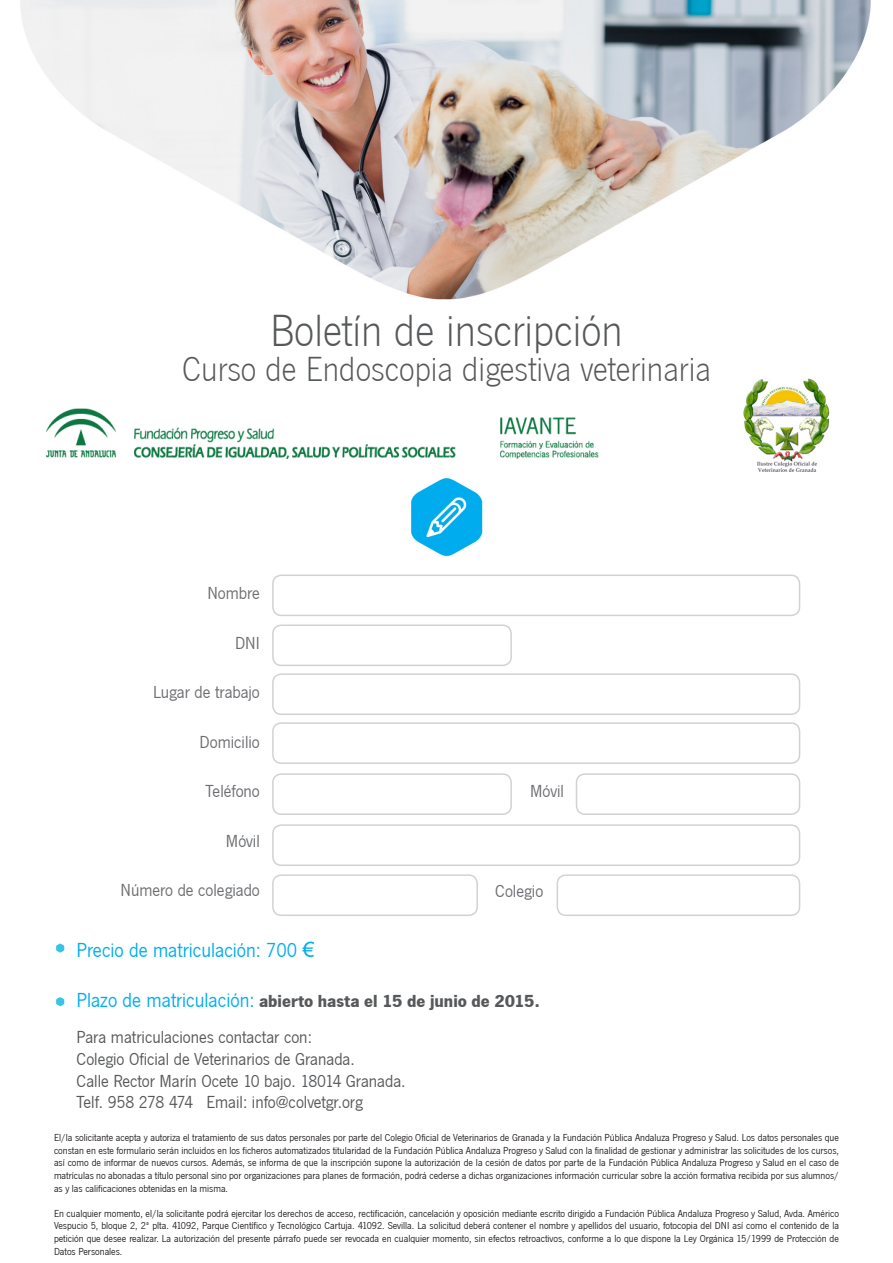
<style>
.page{position:relative;width:893px;height:1263px;background:#fff}
.page>*{position:absolute;margin:0;border:0;box-sizing:border-box;transform-origin:0 0}
.t1{font:46.5px "News Got T Lig";color:#57585a}
.t2{font:36px "News Got T Lig";color:#57585a}
.t3{font:21px "News Got T";color:#00aeef}
.t4{font:18px/21.6px "News Got T";color:#57585a}
.t5{font:18px "News Got T";color:#6c6d70}
.t6{font:18px "News Got T Bold";color:#57585a}
.t7{font:10.5px/12.6px "News Got T";color:#231f20;text-align:justify}
.s1{font-family:"News Got T";font-size:21px;color:#00aeef}
</style>
<div class="page">
<div style="left:272px;top:574px;width:528px;height:42px;border:2px solid #d1d2d4;border-radius:9px"></div>
<div style="left:272px;top:624px;width:240px;height:42px;border:2px solid #d1d2d4;border-radius:9px"></div>
<div style="left:272px;top:673px;width:528px;height:42px;border:2px solid #d1d2d4;border-radius:9px"></div>
<div style="left:272px;top:722px;width:528px;height:42px;border:2px solid #d1d2d4;border-radius:9px"></div>
<div style="left:272px;top:773px;width:240px;height:42px;border:2px solid #d1d2d4;border-radius:9px"></div>
<div style="left:576px;top:773px;width:224px;height:42px;border:2px solid #d1d2d4;border-radius:9px"></div>
<div style="left:272px;top:824px;width:528px;height:42px;border:2px solid #d1d2d4;border-radius:9px"></div>
<img style="left:20px;top:0;width:851px;height:300px">
<img style="left:411px;top:478px;width:72px;height:79px">
<img style="left:47px;top:408px;width:551px;height:51px">
<img style="left:743px;top:379px;width:87px;height:93px">
<svg style="left:56px;top:943px;width:8px;height:9px"></svg>
<svg style="left:56px;top:997px;width:8px;height:9px"></svg>
<div style="left:272px;top:874px;width:206px;height:42px;border:2px solid #d1d2d4;border-radius:9px"></div>
<div style="left:557px;top:874px;width:243px;height:42px;border:2px solid #d1d2d4;border-radius:9px"></div>
<p class="t1" style="left:270px;top:305px;width:354px">Boletín de inscripción</p>
<p class="t2" style="left:182px;top:349px;width:530px">Curso de Endoscopia digestiva veterinaria</p>
<p class="t5" style="left:207px;top:581px;width:54px">Nombre</p>
<p class="t5" style="left:235px;top:631px;width:26px">DNI</p>
<p class="t5" style="left:153px;top:680px;width:108px">Lugar de trabajo</p>
<p class="t5" style="left:200px;top:730px;width:62px">Domicilio</p>
<p class="t5" style="left:206px;top:779px;width:56px">Teléfono</p>
<p class="t5" style="left:226px;top:829px;width:35px">Móvil</p>
<p class="t5" style="left:121px;top:878px;width:141px">Número de colegiado</p>
<p class="t5" style="left:530px;top:779px;width:35px">Móvil</p>
<p class="t5" style="left:495px;top:879px;width:49px">Colegio</p>
<p class="t3" style="left:77px;top:936px;width:239px">Precio de matriculación: 700 €</p>
<p class="t6" style="left:77px;top:989px;width:465px"><span class="s1">Plazo de matriculación:</span> abierto hasta el 15 de junio de 2015.</p>
<p class="t4" style="left:77px;top:1026px;width:280px">Para matriculaciones contactar con:<br>Colegio Oficial de Veterinarios de Granada.</p>
<p class="t4" style="left:77px;top:1069px;width:331px">Calle Rector Marín Ocete 10 bajo. 18014 Granada.</p>
<p class="t4" style="left:77px;top:1090px;width:288px">Telf. 958 278 474 Email: info@colvetgr.org</p>
<p class="t7" style="left:54px;top:1131px;width:786px">El/la solicitante acepta y autoriza el tratamiento de sus datos personales por parte del Colegio Oficial de Veterinarios de Granada y la Fundación Pública Andaluza Progreso y Salud. Los datos personales que constan en este formulario serán incluidos en los ficheros automatizados titularidad de la Fundación Pública Andaluza Progreso y Salud con la finalidad de gestionar y administrar las solicitudes de los cursos, así como de informar de nuevos cursos. Además, se informa de que la inscripción supone la autorización de la cesión de datos por parte de la Fundación Pública Andaluza Progreso y Salud en el caso de matrículas no abonadas a título personal sino por organizaciones para planes de formación, podrá cederse a dichas organizaciones información curricular sobre la acción formativa recibida por sus alumnos/ as y las calificaciones obtenidas en la misma.</p>
<p class="t7" style="left:54px;top:1206px;width:786px">En cualquier momento, el/la solicitante podrá ejercitar los derechos de acceso, rectificación, cancelación y oposición mediante escrito dirigido a Fundación Pública Andaluza Progreso y Salud, Avda. Américo Vespucio 5, bloque 2, 2ª plta. 41092, Parque Científico y Tecnológico Cartuja. 41092. Sevilla. La solicitud deberá contener el nombre y apellidos del usuario, fotocopia del DNI así como el contenido de la petición que desee realizar. La autorización del presente párrafo puede ser revocada en cualquier momento, sin efectos retroactivos, conforme a lo que dispone la Ley Orgánica 15/1999 de Protección de Datos Personales.</p>
</div>
